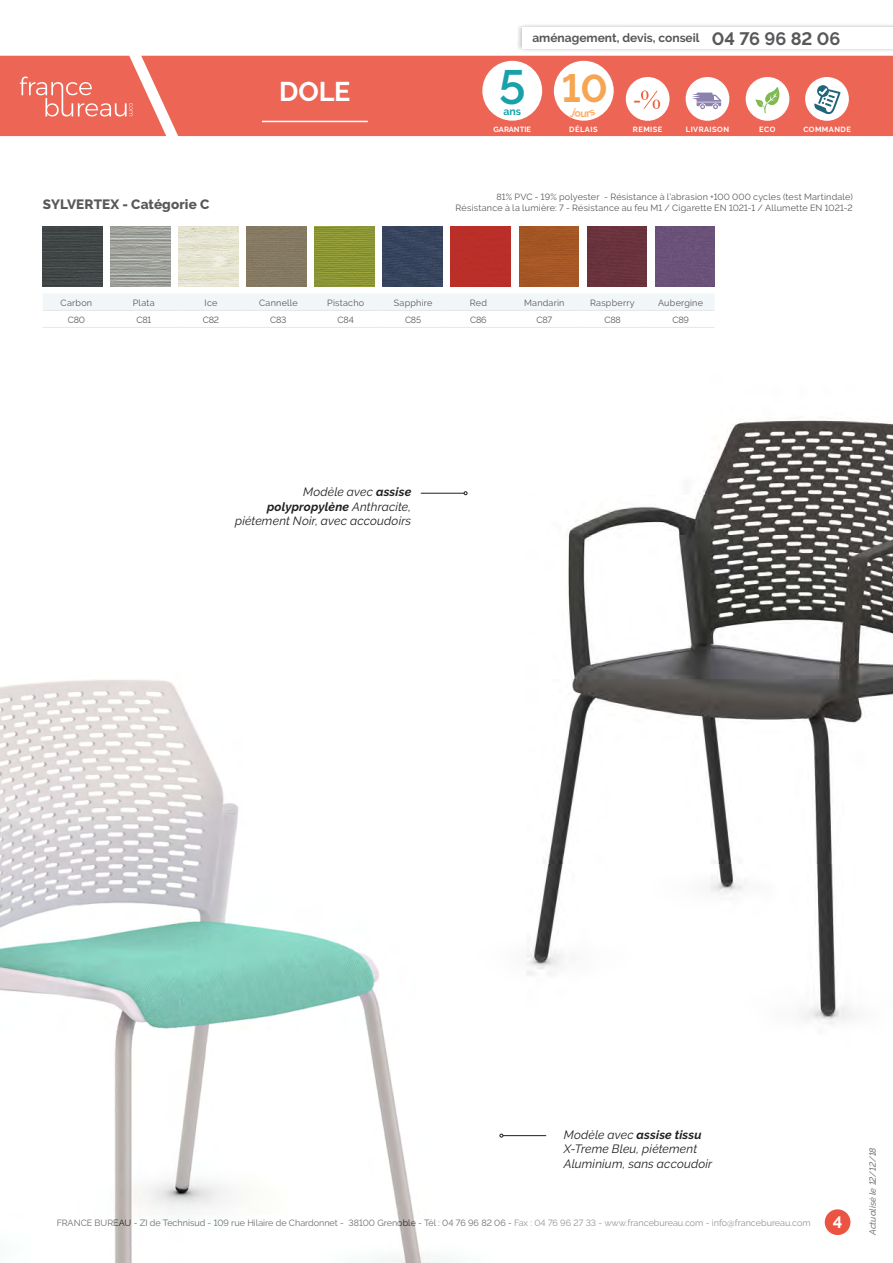
<style>
.page{position:relative;width:893px;height:1263px;background:#fff}
.page>*{position:absolute;margin:0;border:0;box-sizing:border-box;transform-origin:0 0}
.t1{font:600 48px "Raleway";color:#1aa0a9}
.t2{font:700 39px "Raleway";color:#f6a653}
.t3{font:700 27px "Raleway";color:#fff}
.t4{font:700 18px "Raleway";color:#57585a}
.t5{font:700 18px "Caviar Dreams";color:#ec643f}
.t6{font:700 16.5px "Raleway";color:#fff}
.t7{font:800 13.5px "Raleway";letter-spacing:.005em;color:#57585a}
.t8{font:italic 12px/14.4px "Raleway";letter-spacing:.015em;color:#231f20;text-align:right}
.t9{font:700 12px "Raleway";color:#57585a}
.t10{font:700 10.5px "Raleway";color:#1aa0a9}
.t11{font:9px/10.8px "Raleway";letter-spacing:.02em;color:#57585a;text-align:right}
.t12{font:9px "Raleway";color:#939393}
.t13{font:italic 500 9px "Raleway";color:#787878}
.t14{font:700 7.5px "Raleway";letter-spacing:.06em;color:#fff}
.t15{font:700 7.5px "Raleway";color:#fff}
.s1{font-weight:700}
</style>
<div class="page">
<img style="left:0;top:679px;width:510px;height:584px">
<img style="left:417px;top:418px;width:476px;height:685px">
<hr style="left:421px;top:493px;width:43px;height:1px;background:#231f20">
<svg style="left:464px;top:491px;width:3px;height:4px"></svg>
<hr style="left:503px;top:1135px;width:43px;height:1px;background:#231f20">
<svg style="left:499px;top:1134px;width:4px;height:3px"></svg>
<div style="left:451px;top:227px;width:59px;height:59px;background:#ba2f28"></div>
<img style="left:111px;top:227px;width:59px;height:59px">
<img style="left:43px;top:227px;width:59px;height:59px">
<div style="left:519px;top:227px;width:59px;height:59px;background:#a45625"></div>
<img style="left:179px;top:227px;width:59px;height:59px">
<div style="left:587px;top:227px;width:60px;height:59px;background:#6a333c"></div>
<div style="left:247px;top:227px;width:59px;height:59px;background:#857963"></div>
<div style="left:655px;top:227px;width:60px;height:59px;background:#6a5179"></div>
<img style="left:315px;top:227px;width:59px;height:59px">
<img style="left:383px;top:227px;width:59px;height:59px">
<hr style="left:447px;top:327px;width:63px;height:1px;background:#e6e7e9">
<hr style="left:510px;top:327px;width:68px;height:1px;background:#e6e7e9">
<hr style="left:578px;top:327px;width:69px;height:1px;background:#e6e7e9">
<hr style="left:647px;top:327px;width:68px;height:1px;background:#e6e7e9">
<hr style="left:447px;top:310px;width:63px;height:1px;background:#e6e7e9">
<hr style="left:510px;top:310px;width:68px;height:1px;background:#e6e7e9">
<hr style="left:578px;top:310px;width:69px;height:1px;background:#e6e7e9">
<hr style="left:647px;top:310px;width:68px;height:1px;background:#e6e7e9">
<div style="left:43px;top:294px;width:671px;height:16px;background:#f1f6f8"></div>
<hr style="left:43px;top:327px;width:67px;height:1px;background:#e6e7e9">
<hr style="left:110px;top:327px;width:67px;height:1px;background:#e6e7e9">
<hr style="left:177px;top:327px;width:68px;height:1px;background:#e6e7e9">
<hr style="left:245px;top:327px;width:67px;height:1px;background:#e6e7e9">
<hr style="left:312px;top:327px;width:67px;height:1px;background:#e6e7e9">
<hr style="left:379px;top:327px;width:68px;height:1px;background:#e6e7e9">
<hr style="left:43px;top:310px;width:67px;height:1px;background:#e6e7e9">
<hr style="left:110px;top:310px;width:67px;height:1px;background:#e6e7e9">
<hr style="left:177px;top:310px;width:68px;height:1px;background:#e6e7e9">
<hr style="left:245px;top:310px;width:67px;height:1px;background:#e6e7e9">
<hr style="left:312px;top:310px;width:67px;height:1px;background:#e6e7e9">
<hr style="left:379px;top:310px;width:68px;height:1px;background:#e6e7e9">
<div style="left:825px;top:1209px;width:25px;height:26px;background:#eb5442;border-radius:50%"></div>
<div style="left:0;top:56px;width:893px;height:80px;background:#ed6555"></div>
<hr style="left:262px;top:121px;width:106px;height:1px;background:#fff">
<div style="left:517px;top:23px;width:376px;height:30px;background:#231f20;opacity:.35"></div>
<div style="left:522px;top:27px;width:371px;height:21px;background:#fff"></div>
<div style="left:482px;top:61px;width:60px;height:60px;background:#fff;border-radius:50%"></div>
<div style="left:626px;top:77px;width:43px;height:44px;background:#fff;border-radius:50%"></div>
<svg style="left:641px;top:90px;width:19px;height:19px"></svg>
<div style="left:686px;top:77px;width:43px;height:44px;background:#fff;border-radius:50%"></div>
<svg style="left:692px;top:93px;width:29px;height:16px"></svg>
<div style="left:746px;top:77px;width:43px;height:44px;background:#fff;border-radius:50%"></div>
<svg style="left:755px;top:87px;width:25px;height:26px"></svg>
<div style="left:805px;top:77px;width:44px;height:44px;background:#fff;border-radius:50%"></div>
<svg style="left:817px;top:85px;width:12px;height:12px"></svg>
<svg style="left:814px;top:88px;width:26px;height:26px"></svg>
<div style="left:554px;top:61px;width:60px;height:60px;background:#fff;border-radius:50%"></div>
<svg style="left:20px;top:77px;width:113px;height:40px"></svg>
<h3 class="t7" style="left:43px;top:196px;width:168px">SYLVERTEX - Catégorie C</h3>
<h3 class="t3" style="left:279px;top:76px;width:73px">Dole</h3>
<h3 class="t9" style="left:532px;top:31px;width:169px">aménagement, devis, conseil</h3>
<h1 class="t1" style="left:499px;top:59px;width:29px">5</h1>
<p class="t10" style="left:503px;top:105px;width:19px">ans</p>
<h2 class="t2" style="left:562px;top:66px;width:47px">10</h2>
<h3 class="t5" style="left:633px;top:90px;width:10px">-</h3>
<h3 class="t4" style="left:712px;top:28px;width:130px">04 76 96 82 06</h3>
<p class="t15" style="left:493px;top:125px;width:38px">GARANTIE</p>
<p class="t14" style="left:569px;top:125px;width:30px">DÉLAIS</p>
<p class="t14" style="left:686px;top:125px;width:45px">LIVRAISON</p>
<p class="t14" style="left:759px;top:125px;width:17px">ECO</p>
<p class="t14" style="left:803px;top:125px;width:48px">COMMANDE</p>
<p class="t14" style="left:633px;top:125px;width:30px">REMISE</p>
<p class="t11" style="left:456px;top:191px;width:399px">81% PVC - 19% polyester - Résistance à l’abrasion +100 000 cycles (test Martindale)<br>Résistance à la lumière: 7 - Résistance au feu M1 / Cigarette EN 1021-1 / Allumette EN 1021-2</p>
<p class="t11" style="left:61px;top:297px;width:33px">Carbon</p>
<p class="t11" style="left:133px;top:297px;width:23px">Plata</p>
<p class="t11" style="left:205px;top:297px;width:14px">Ice</p>
<p class="t11" style="left:259px;top:297px;width:40px">Cannelle</p>
<p class="t11" style="left:327px;top:297px;width:38px">Pistacho</p>
<p class="t11" style="left:394px;top:297px;width:40px">Sapphire</p>
<p class="t11" style="left:68px;top:315px;width:19px">C80</p>
<p class="t11" style="left:136px;top:315px;width:16px">C81</p>
<p class="t11" style="left:203px;top:315px;width:18px">C82</p>
<p class="t11" style="left:270px;top:315px;width:18px">C83</p>
<p class="t11" style="left:338px;top:315px;width:18px">C84</p>
<p class="t11" style="left:405px;top:315px;width:18px">C85</p>
<p class="t11" style="left:470px;top:297px;width:19px">Red</p>
<p class="t11" style="left:524px;top:297px;width:42px">Mandarin</p>
<p class="t11" style="left:590px;top:297px;width:46px">Raspberry</p>
<p class="t11" style="left:658px;top:297px;width:46px">Aubergine</p>
<p class="t11" style="left:470px;top:315px;width:18px">C86</p>
<p class="t11" style="left:536px;top:315px;width:17px">C87</p>
<p class="t11" style="left:604px;top:315px;width:18px">C88</p>
<p class="t11" style="left:672px;top:315px;width:18px">C89</p>
<h3 class="t8" style="left:235px;top:485px;width:178px">Modèle avec <span class="s1">assise polypropylène</span> Anthracite, piétement Noir, avec accoudoirs</h3>
<h3 class="t8" style="left:564px;top:1127px;width:150px;text-align:left">Modèle avec <span class="s1">assise tissu<br></span>X-Treme Bleu, piétement<br>Aluminium, sans accoudoir</h3>
<p class="t12" style="left:57px;top:1218px;width:756px">FRANCE BUREAU - ZI de Technisud - 109 rue Hilaire de Chardonnet - 38100 Grenoble - Tél : 04 76 96 82 06 - Fax : 04 76 96 27 33 - www.francebureau.com - info@francebureau.com</p>
<h3 class="t6" style="left:833px;top:1213px;width:11px">4</h3>
<p class="t13" style="left:867px;top:1235px;width:89px;rotate:-90deg">Actualisé le 12/12/18</p>
</div>
